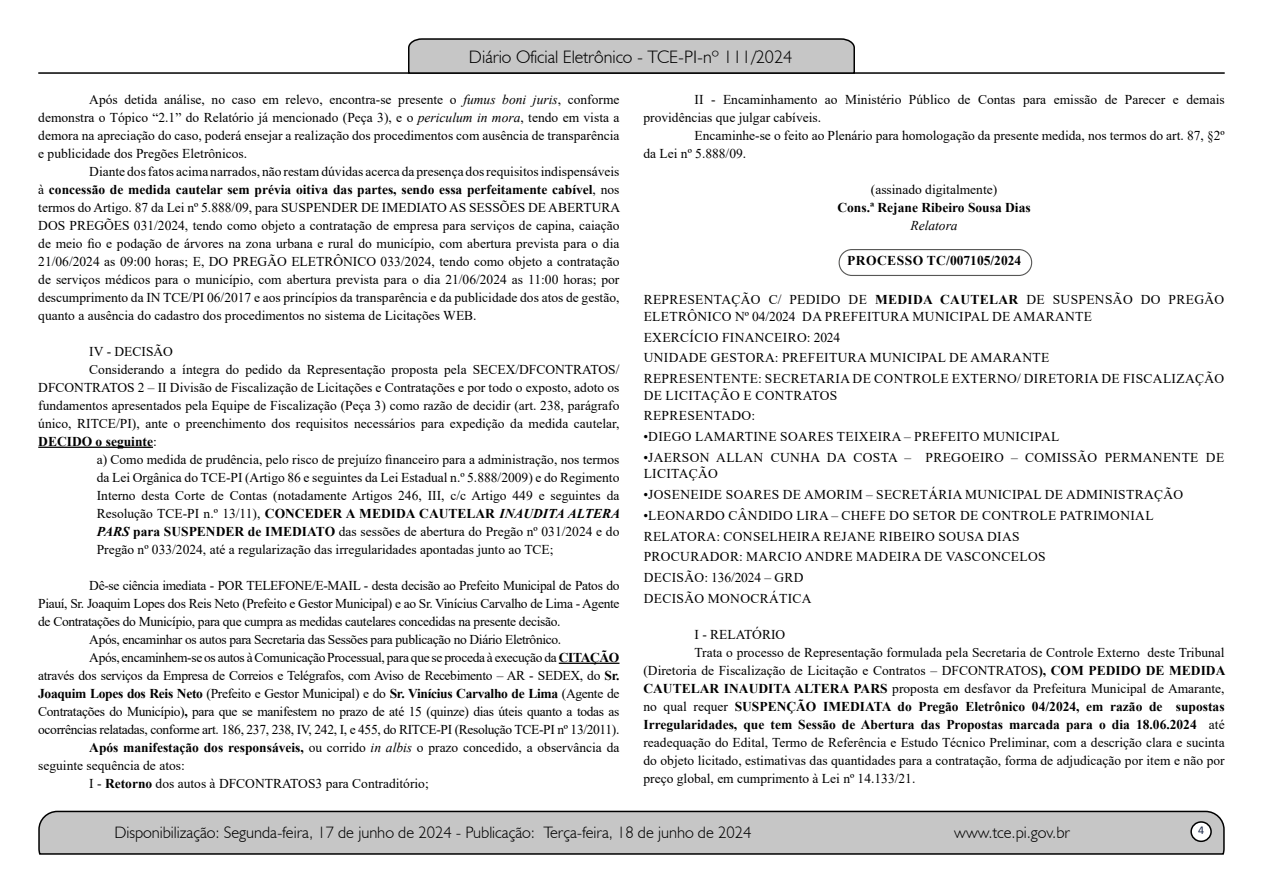
<style>
.page{position:relative;width:1263px;height:893px;background:#fff}
.page>*{position:absolute;margin:0;border:0;box-sizing:border-box;transform-origin:0 0}
.t1{font:300 18px "Humanist 521 BT";color:#000}
.t2{font:300 16.5px "Humanist 521 BT";color:#000}
.t3{font:13.5px/18px "Times New Roman";color:#000;text-align:justify}
.t4{font:13.5px "Times New Roman";letter-spacing:-.025em;color:#000}
.t5{font:13.5px/20.7px "Times New Roman";letter-spacing:.025em;color:#000}
.t6{font:700 13.5px "Times New Roman";color:#000}
.t7{font:700 13.5px "Times New Roman";letter-spacing:-.025em;color:#000}
.t8{font:700 13.5px "Times New Roman";letter-spacing:.02em;color:#000}
.t9{font:italic 13.5px "Times New Roman";color:#000}
.t10{font:12px "Calibri";color:#212d4c}
.s1{font-style:italic}
.s2{font-weight:700}
.s3{font-weight:400}
.s4{font-weight:700;font-style:italic}
</style>
<div class="page">
<svg style="left:38px;top:810px;width:1187px;height:45px;background:#b9b9b9"></svg>
<div style="left:1191px;top:822px;width:20px;height:19px;background:#fff;border-radius:50%"></div>
<div style="left:1190px;top:821px;width:22px;height:21px;border:2px solid #000;border-radius:50%"></div>
<hr style="left:38px;top:72px;width:1187px;height:2px;background:#000">
<svg style="left:407px;top:38px;width:449px;height:36px;background:#b4b4b4"></svg>
<hr style="left:38px;top:447px;width:115px;height:1px;background:#000">
<hr style="left:559px;top:663px;width:60px;height:1px;background:#000">
<div style="left:838px;top:249px;width:194px;height:27px;border:1px solid #575756;border-radius:13px"></div>
<h1 class="t1" style="left:469px;top:46px;width:325px">Diário Oficial Eletrônico - TCE-PI-nº 111/2024</h1>
<p class="t3" style="left:38px;top:90px;width:583px;text-indent:51px">Após detida análise, no caso em relevo, encontra-se presente o <span class="s1">fumus boni juris</span>, conforme demonstra o Tópico “2.1” do Relatório já mencionado (Peça 3), e o <span class="s1">periculum in mora</span>, tendo em vista a demora na apreciação do caso, poderá ensejar a realização dos procedimentos com ausência de transparência e publicidade dos Pregões Eletrônicos.</p>
<p class="t3" style="left:38px;top:162px;width:583px;text-indent:51px">Diante dos fatos acima narrados, não restam dúvidas acerca da presença dos requisitos indispensáveis à <span class="s2">concessão de medida cautelar sem prévia oitiva das partes, sendo essa perfeitamente cabível</span>, nos termos do Artigo. 87 da Lei nº 5.888/09, para SUSPENDER DE IMEDIATO AS SESSÕES DE ABERTURA DOS PREGÕES 031/2024, tendo como objeto a contratação de empresa para serviços de capina, caiação de meio fio e podação de árvores na zona urbana e rural do município, com abertura prevista para o dia 21/06/2024 as 09:00 horas; E, DO PREGÃO ELETRÔNICO 033/2024, tendo como objeto a contratação de serviços médicos para o município, com abertura prevista para o dia 21/06/2024 as 11:00 horas; por descumprimento da IN TCE/PI 06/2017 e aos princípios da transparência e da publicidade dos atos de gestão, quanto a ausência do cadastro dos procedimentos no sistema de Licitações WEB.</p>
<p class="t3" style="left:89px;top:342px;width:85px">IV - DECISÃO</p>
<p class="t3" style="left:89px;top:360px;width:532px">Considerando a íntegra do pedido da Representação proposta pela SECEX/DFCONTRATOS/</p>
<p class="t3" style="left:38px;top:378px;width:583px">DFCONTRATOS 2 – II Divisão de Fiscalização de Licitações e Contratações e por todo o exposto, adoto os</p>
<p class="t3" style="left:38px;top:396px;width:583px">fundamentos apresentados pela Equipe de Fiscalização (Peça 3) como razão de decidir (art. 238, parágrafo</p>
<p class="t3" style="left:38px;top:414px;width:583px">único, RITCE/PI), ante o preenchimento dos requisitos necessários para expedição da medida cautelar,</p>
<p class="t6" style="left:38px;top:431px;width:120px">DECIDO o seguinte<span class="s3">:</span></p>
<p class="t3" style="left:97px;top:450px;width:524px">a) Como medida de prudência, pelo risco de prejuízo financeiro para a administração, nos termos</p>
<p class="t3" style="left:97px;top:468px;width:524px">da Lei Orgânica do TCE-PI (Artigo 86 e seguintes da Lei Estadual n.º 5.888/2009) e do Regimento</p>
<p class="t3" style="left:97px;top:486px;width:524px">Interno desta Corte de Contas (notadamente Artigos 246, III, c/c Artigo 449 e seguintes da</p>
<p class="t3" style="left:97px;top:504px;width:525px">Resolução TCE-PI n.º 13/11), <span class="s2">CONCEDER A MEDIDA CAUTELAR</span> <span class="s4">INAUDITA ALTERA</span></p>
<p class="t3" style="left:97px;top:522px;width:524px"><span class="s4">PARS</span> <span class="s2">para SUSPENDER de IMEDIATO</span> das sessões de abertura do Pregão nº 031/2024 e do</p>
<p class="t3" style="left:97px;top:540px;width:458px">Pregão nº 033/2024, até a regularização das irregularidades apontadas junto ao TCE;</p>
<p class="t4" style="left:89px;top:576px;width:532px">Dê-se ciência imediata - POR TELEFONE/E-MAIL - desta decisão ao Prefeito Municipal de Patos do</p>
<p class="t4" style="left:38px;top:594px;width:583px">Piauí, Sr. Joaquim Lopes dos Reis Neto (Prefeito e Gestor Municipal) e ao Sr. Vinícius Carvalho de Lima - Agente</p>
<p class="t4" style="left:38px;top:612px;width:524px">de Contratações do Município, para que cumpra as medidas cautelares concedidas na presente decisão.</p>
<p class="t4" style="left:89px;top:630px;width:474px">Após, encaminhar os autos para Secretaria das Sessões para publicação no Diário Eletrônico.</p>
<p class="t4" style="left:89px;top:648px;width:532px">Após, encaminhem-se os autos à Comunicação Processual, para que se proceda à execução da <span class="s2">CITAÇÃO</span></p>
<p class="t4" style="left:38px;top:666px;width:583px">através dos serviços da Empresa de Correios e Telégrafos, com Aviso de Recebimento – AR - SEDEX, do <span class="s2">Sr.</span></p>
<p class="t7" style="left:38px;top:683px;width:583px">Joaquim Lopes dos Reis Neto <span class="s3">(Prefeito e Gestor Municipal) e do</span> Sr. Vinícius Carvalho de Lima <span class="s3">(Agente de</span></p>
<p class="t4" style="left:38px;top:702px;width:583px">Contratações do Município)<span class="s2">,</span> para que se manifestem no prazo de até 15 (quinze) dias úteis quanto a todas as</p>
<p class="t4" style="left:38px;top:720px;width:583px">ocorrências relatadas, conforme art. 186, 237, 238, IV, 242, I, e 455, do RITCE-PI (Resolução TCE-PI nº 13/2011).</p>
<p class="t3" style="left:89px;top:738px;width:532px"><span class="s2">Após manifestação dos responsáveis,</span> ou corrido <span class="s1">in albis</span> o prazo concedido, a observância da</p>
<p class="t3" style="left:38px;top:756px;width:148px">seguinte sequência de atos:</p>
<p class="t3" style="left:89px;top:774px;width:341px">I - <span class="s2">Retorno</span> dos autos à DFCONTRATOS3 para Contraditório;</p>
<p class="t3" style="left:643px;top:90px;width:583px;text-indent:51px">II - Encaminhamento ao Ministério Público de Contas para emissão de Parecer e demais providências que julgar cabíveis.</p>
<p class="t3" style="left:643px;top:126px;width:583px;text-indent:51px">Encaminhe-se o feito ao Plenário para homologação da presente medida, nos termos do art. 87, §2º da Lei nº 5.888/09.</p>
<p class="t3" style="left:871px;top:180px;width:128px">(assinado digitalmente)</p>
<p class="t6" style="left:837px;top:197px;width:195px">Cons.ª Rejane Ribeiro Sousa Dias</p>
<p class="t9" style="left:910px;top:216px;width:49px">Relatora</p>
<p class="t8" style="left:847px;top:251px;width:176px">PROCESSO TC/007105/2024</p>
<p class="t5" style="left:644px;top:291px;width:582px;line-height:16.5px">REPRESENTAÇÃO C/ PEDIDO DE <span class="s2">MEDIDA CAUTELAR</span> DE SUSPENSÃO DO PREGÃO<br>ELETRÔNICO Nº 04/2024 DA PREFEITURA MUNICIPAL DE AMARANTE</p>
<p class="t5" style="left:644px;top:326px;width:582px">EXERCÍCIO FINANCEIRO: 2024<br>UNIDADE GESTORA: PREFEITURA MUNICIPAL DE AMARANTE<br>REPRESENTENTE: SECRETARIA DE CONTROLE EXTERNO/ DIRETORIA DE FISCALIZAÇÃO</p>
<p class="t5" style="left:644px;top:384px;width:195px">DE LICITAÇÃO E CONTRATOS<br>REPRESENTADO:</p>
<p class="t5" style="left:643px;top:426px;width:417px">•DIEGO LAMARTINE SOARES TEIXEIRA – PREFEITO MUNICIPAL</p>
<p class="t5" style="left:643px;top:449px;width:582px;line-height:16.5px">•JAERSON ALLAN CUNHA DA COSTA – PREGOEIRO – COMISSÃO PERMANENTE DE<br>LICITAÇÃO</p>
<p class="t5" style="left:643px;top:484px;width:541px">•JOSENEIDE SOARES DE AMORIM – SECRETÁRIA MUNICIPAL DE ADMINISTRAÇÃO</p>
<p class="t5" style="left:643px;top:504px;width:512px">•LEONARDO CÂNDIDO LIRA – CHEFE DO SETOR DE CONTROLE PATRIMONIAL RELATORA: CONSELHEIRA REJANE RIBEIRO SOUSA DIAS<br>PROCURADOR: MARCIO ANDRE MADEIRA DE VASCONCELOS<br>DECISÃO: 136/2024 – GRD<br>DECISÃO MONOCRÁTICA</p>
<p class="t3" style="left:694px;top:625px;width:92px">I - RELATÓRIO</p>
<p class="t3" style="left:694px;top:643px;width:532px">Trata o processo de Representação formulada pela Secretaria de Controle Externo deste Tribunal</p>
<p class="t3" style="left:643px;top:661px;width:583px">(Diretoria de Fiscalização de Licitação e Contratos – DFCONTRATOS<span class="s2">), COM PEDIDO DE MEDIDA</span></p>
<p class="t3" style="left:643px;top:679px;width:583px"><span class="s2">CAUTELAR INAUDITA ALTERA PARS</span> proposta em desfavor da Prefeitura Municipal de Amarante,</p>
<p class="t6" style="left:643px;top:696px;width:583px"><span class="s3">no qual requer</span> SUSPENÇÃO IMEDIATA do Pregão Eletrônico 04/2024, em razão de supostas</p>
<p class="t6" style="left:643px;top:714px;width:583px">Irregularidades, que tem Sessão de Abertura das Propostas marcada para o dia 18.06.2024 <span class="s3">até</span></p>
<p class="t3" style="left:643px;top:733px;width:583px">readequação do Edital, Termo de Referência e Estudo Técnico Preliminar, com a descrição clara e sucinta</p>
<p class="t3" style="left:643px;top:751px;width:583px">do objeto licitado, estimativas das quantidades para a contratação, forma de adjudicação por item e não por</p>
<p class="t3" style="left:643px;top:769px;width:273px">preço global, em cumprimento à Lei nº 14.133/21.</p>
<p class="t2" style="left:114px;top:822px;width:639px">Disponibilização: Segunda-feira, 17 de junho de 2024 - Publicação: Terça-feira, 18 de junho de 2024</p>
<p class="t2" style="left:954px;top:822px;width:117px">www.tce.pi.gov.br</p>
<p class="t10" style="left:1198px;top:821px;width:8px">4</p>
</div>
